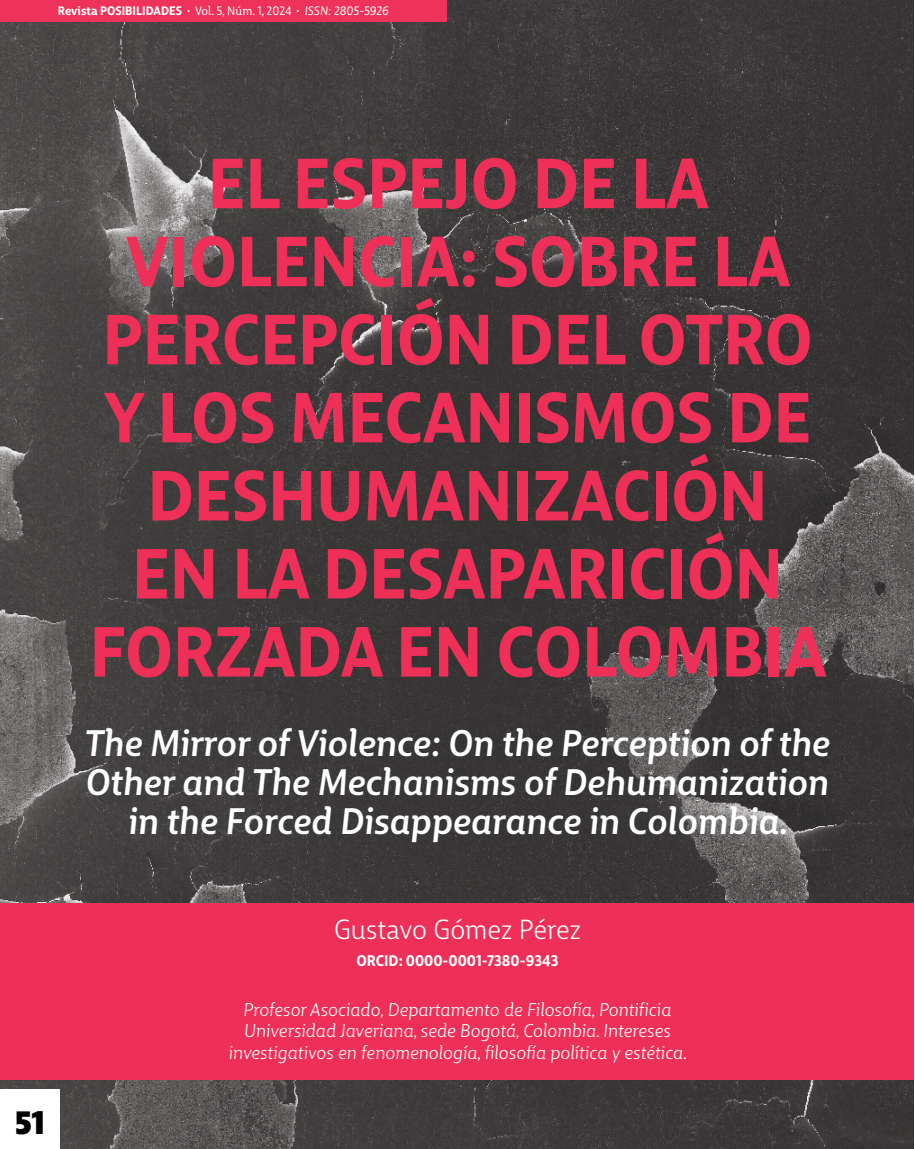
<style>
.page{position:relative;width:915px;height:1149px;background:#fff}
.page>*{position:absolute;margin:0;border:0;box-sizing:border-box;transform-origin:0 0}
.T1-espC{font:700 69px/78px "Big City Grotesque Pro";color:#ee2f58;text-align:center}
.T1-ingC{font:italic 500 36px/39px "Big City Grotesque Pro";color:#fff;text-align:center}
.t1{font:800 31.5px "Big City Grotesque Pro";color:#000}
.Autor{font:27px "Big City Grotesque Pro";color:#fff}
.Autor-BIO{font:italic 18px/21px "Big City Grotesque Pro";color:#fff;text-align:center}
.Autor-ORCID{font:700 15px "Big City Grotesque Pro";color:#fff}
.t2{font:700 12px "Big City Grotesque Pro";color:#fff}
.s1{font-weight:400}
.s2{font-weight:400;font-style:italic}
</style>
<div class="page">
<img style="left:0;top:0;width:913px;height:1148px">
<div style="left:1px;top:902px;width:912px;height:177px;background:#ee2f58"></div>
<div style="left:0;top:1089px;width:60px;height:59px;background:#fff"></div>
<div style="left:0;top:0;width:446px;height:21px;background:#ee325a"></div>
<p class="t2" style="left:58px;top:1px;width:332px">Revista POSIBILIDADES · <span class="s1">Vol. 5, Núm. 1, 2024</span> · <span class="s2">ISSN: 2805-5926</span></p>
<h3 class="t1" style="left:15px;top:1095px;width:31px">51</h3>
<p class="T1-espC" style="left:90px;top:140px;width:738px">EL ESPEJO DE LA<br>VIOLENCIA: SOBRE LA<br>PERCEPCIÓN DEL OTRO<br>Y LOS MECANISMOS DE<br>DESHUMANIZACIÓN<br>EN LA DESAPARICIÓN<br>FORZADA EN COLOMBIA</p>
<p class="T1-ingC" style="left:85px;top:720px;width:746px">The Mirror of Violence: On the Perception of the<br>Other and The Mechanisms of Dehumanization in the Forced Disappearance in Colombia.</p>
<p class="Autor" style="left:334px;top:908px;width:248px">Gustavo Gómez Pérez</p>
<p class="Autor-ORCID" style="left:356px;top:948px;width:203px">ORCID: 0000-0001-7380-9343</p>
<p class="Autor-BIO" style="left:229px;top:997px;width:459px">Profesor Asociado, Departamento de Filosofía, Pontificia<br>Universidad Javeriana, sede Bogotá, Colombia. Intereses investigativos en fenomenología, filosofía política y estética.</p>
</div>
